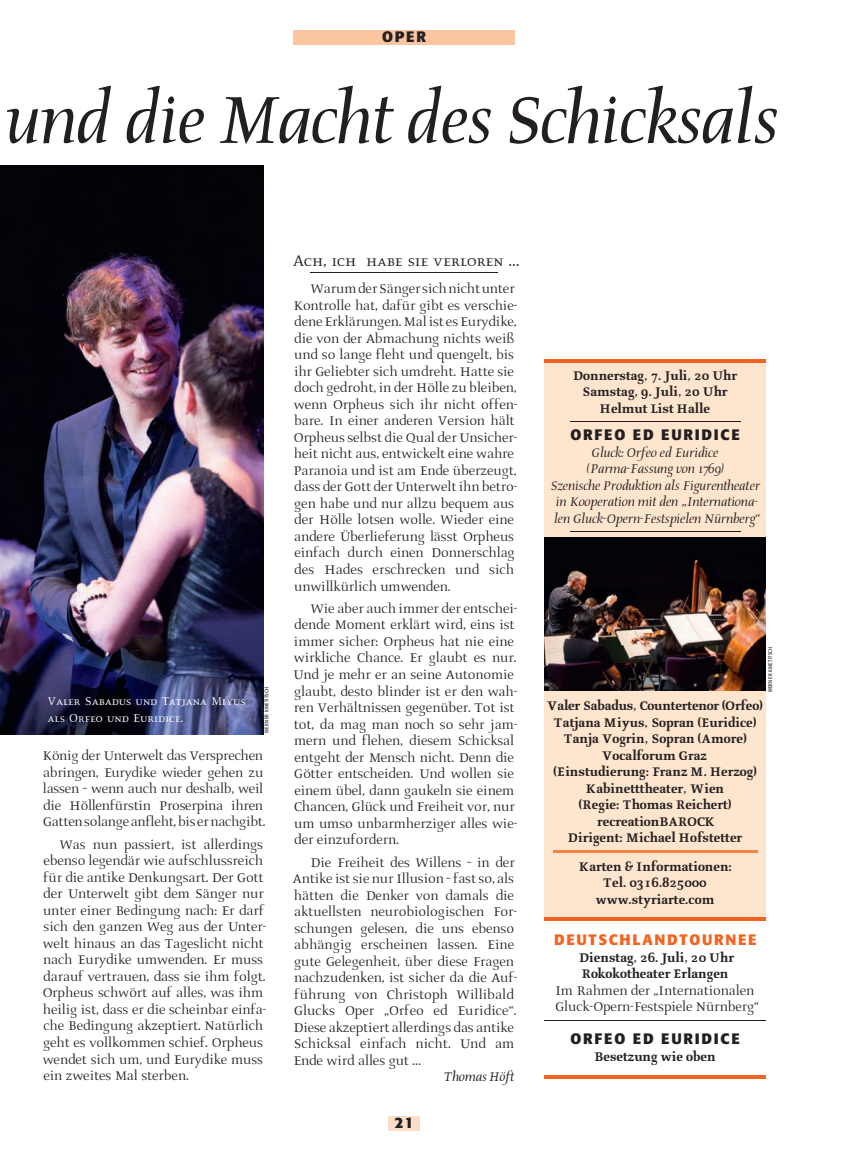
<style>
.page{position:relative;width:851px;height:1149px;background:#fff}
.page>*{position:absolute;margin:0;border:0;box-sizing:border-box;transform-origin:0 0}
.t1{font:italic 84.3px "Styriarte Text";letter-spacing:-.01em;color:#231f20}
.t2{font:19.5px "Styriarte Text Small Caps";color:#231f20}
.t3{font:15.75px/16.5px "Styriarte Text";color:#231f20}
.t4{font:700 15.75px/16.5px "Styriarte Text";color:#231f20;text-align:center}
.t5{font:italic 15.75px/16.5px "Styriarte Text";color:#231f20;text-align:center}
.t6{font:italic 15.75px "Styriarte Text";color:#231f20}
.t7{font:700 15px "Styriarte Formata";letter-spacing:.115em;color:#231f20}
.t8{font:700 15px "Styriarte Formata";letter-spacing:.115em;color:#f36421}
.t9{font:14.25px/16.5px "Styriarte Text Small Caps";color:#fff}
.t10{font:5.25px "Styriarte Formata";letter-spacing:.065em;color:#231f20;scale:.85 1}
</style>
<div class="page">
<div style="left:293px;top:30px;width:221px;height:15px;background:#fbc5a1"></div>
<div style="left:388px;top:1115px;width:31px;height:15px;background:#fdddc7"></div>
<img style="left:0;top:166px;width:264px;height:567px">
<hr style="left:310px;top:272px;width:187px;height:1px;background:#231f20">
<div style="left:544px;top:362px;width:221px;height:386px;background:#fee5ce"></div>
<hr style="left:544px;top:360px;width:221px;height:3px;background:#f36421">
<div style="left:544px;top:643px;width:221px;height:275px;background:#fee5ce"></div>
<hr style="left:544px;top:917px;width:221px;height:3px;background:#f36421">
<hr style="left:570px;top:421px;width:170px;height:1px;background:#231f20">
<hr style="left:570px;top:531px;width:170px;height:1px;background:#231f20">
<hr style="left:553px;top:849px;width:204px;height:3px;background:#f58345">
<img style="left:544px;top:537px;width:221px;height:153px">
<hr style="left:544px;top:1019px;width:221px;height:1px;background:#231f20">
<hr style="left:544px;top:1075px;width:221px;height:3px;background:#f36421">
<p class="t7" style="left:382px;top:27px;width:45px">OPER</p>
<h1 class="t1" style="left:5px;top:61px;width:774px">und die Macht des Schicksals</h1>
<p class="t9" style="left:48px;top:693px;width:199px">Valer Sabadus und Tatjana Miyus als Orfeo und Euridice.</p>
<p class="t10" style="left:263px;top:732px;width:56px;rotate:-90deg">WERNER KMETITSCH</p>
<p class="t3" style="left:42px;top:748px;width:225px">König der Unterwelt das Versprechen abringen, Eurydike wieder gehen zu lassen – wenn auch nur deshalb, weil die Höllenfürstin Proserpina ihren Gatten solange anfleht, bis er nachgibt.</p>
<p class="t3" style="left:42px;top:836px;width:225px;text-indent:17px">Was nun passiert, ist allerdings ebenso legendär wie aufschlussreich für die antike Denkungsart. Der Gott der Unterwelt gibt dem Sänger nur unter einer Bedingung nach: Er darf sich den ganzen Weg aus der Unter&shy;welt hinaus an das Tageslicht nicht nach Eurydike umwenden. Er muss darauf vertrauen, dass sie ihm folgt.<br>Orpheus schwört auf alles, was ihm heilig ist, dass er die scheinbar einfa&shy;che Bedingung akzeptiert. Natürlich geht es vollkommen schief. Orpheus wendet sich um, und Eurydike muss ein zweites Mal sterben.</p>
<p class="t2" style="left:292px;top:252px;width:228px">Ach, ich habe sie verloren …</p>
<p class="t3" style="left:293px;top:281px;width:225px;text-indent:18px">Warum der Sänger sich nicht unter Kontrolle hat, dafür gibt es verschie&shy;dene Erklärungen. Mal ist es Eurydike, die von der Abmachung nichts weiß und so lange fleht und quengelt, bis ihr Geliebter sich umdreht. Hatte sie doch gedroht, in der Hölle zu bleiben, wenn Orpheus sich ihr nicht offen&shy;bare. In einer anderen Version hält Orpheus selbst die Qual der Unsicher&shy;heit nicht aus, entwickelt eine wahre Paranoia und ist am Ende überzeugt, dass der Gott der Unterwelt ihn betro&shy;gen habe und nur allzu bequem aus der Hölle lotsen wolle. Wieder eine andere Überlieferung lässt Orpheus einfach durch einen Donnerschlag des Hades erschrecken und sich unwillkürlich umwenden.</p>
<p class="t3" style="left:293px;top:601px;width:225px;text-indent:18px">Wie aber auch immer der entschei&shy;dende Moment erklärt wird, eins ist immer sicher: Orpheus hat nie eine wirkliche Chance. Er glaubt es nur.<br>Und je mehr er an seine Autonomie glaubt, desto blinder ist er den wah&shy;ren Verhältnissen gegenüber. Tot ist tot, da mag man noch so sehr jam&shy;mern und flehen, diesem Schicksal entgeht der Mensch nicht. Denn die Götter entscheiden. Und wollen sie einem übel, dann gaukeln sie einem Chancen, Glück und Freiheit vor, nur um umso unbarmherziger alles wie&shy;der einzufordern.</p>
<p class="t3" style="left:293px;top:854px;width:226px;text-indent:17px">Die Freiheit des Willens – in der Antike ist sie nur Illusion – fast so, als hätten die Denker von damals die aktuellsten neurobiologischen For&shy;schungen gelesen, die uns ebenso abhängig erscheinen lassen. Eine gute Gelegenheit, über diese Fragen nachzudenken, ist sicher da die Auf&shy;führung von Christoph Willibald Glucks Oper „Orfeo ed Euridice“.<br>Diese akzeptiert allerdings das antike Schicksal einfach nicht. Und am Ende wird alles gut …</p>
<p class="t6" style="left:444px;top:1065px;width:71px">Thomas Höft</p>
<p class="t7" style="left:394px;top:1112px;width:20px">21</p>
<p class="t4" style="left:573px;top:368px;width:165px">Donnerstag, 7. Juli, 20 Uhr<br>Samstag, 9. Juli, 20 Uhr<br>Helmut List Halle</p>
<p class="t7" style="left:570px;top:425px;width:171px">ORFEO ED EURIDICE</p>
<p class="t5" style="left:550px;top:442px;width:211px">Gluck: Orfeo ed Euridice (Parma-Fassung von 1769)<br>Szenische Produktion als Figurentheater in Kooperation mit den „Internationa&shy;len Gluck-Opern-Festspielen Nürnberg“</p>
<p class="t10" style="left:766px;top:692px;width:56px;rotate:-90deg">WERNER KMETITSCH</p>
<p class="t4" style="left:547px;top:698px;width:217px">Valer Sabadus, Countertenor (Orfeo)<br>Tatjana Miyus, Sopran (Euridice)<br>Tanja Vogrin, Sopran (Amore)<br>Vocalforum Graz<br>(Einstudierung: Franz M. Herzog)<br>Kabinetttheater, Wien<br>(Regie: Thomas Reichert) recreationBAROCK<br>Dirigent: Michael Hofstetter</p>
<p class="t4" style="left:579px;top:859px;width:154px">Karten &amp; Informationen:<br>Tel. 0316.825000 www.styriarte.com</p>
<p class="t8" style="left:554px;top:930px;width:204px">DEUTSCHLANDTOURNEE</p>
<p class="t4" style="left:579px;top:949px;width:156px;text-align:left">Dienstag, 26. Juli, 20 Uhr<br>Rokokotheater Erlangen</p>
<p class="t3" style="left:555px;top:982px;width:205px">Im Rahmen der „Internationalen<br>Gluck-Opern-Festspiele Nürnberg“</p>
<p class="t7" style="left:570px;top:1029px;width:171px">ORFEO ED EURIDICE</p>
<p class="t4" style="left:594px;top:1048px;width:122px">Besetzung wie oben</p>
</div>
